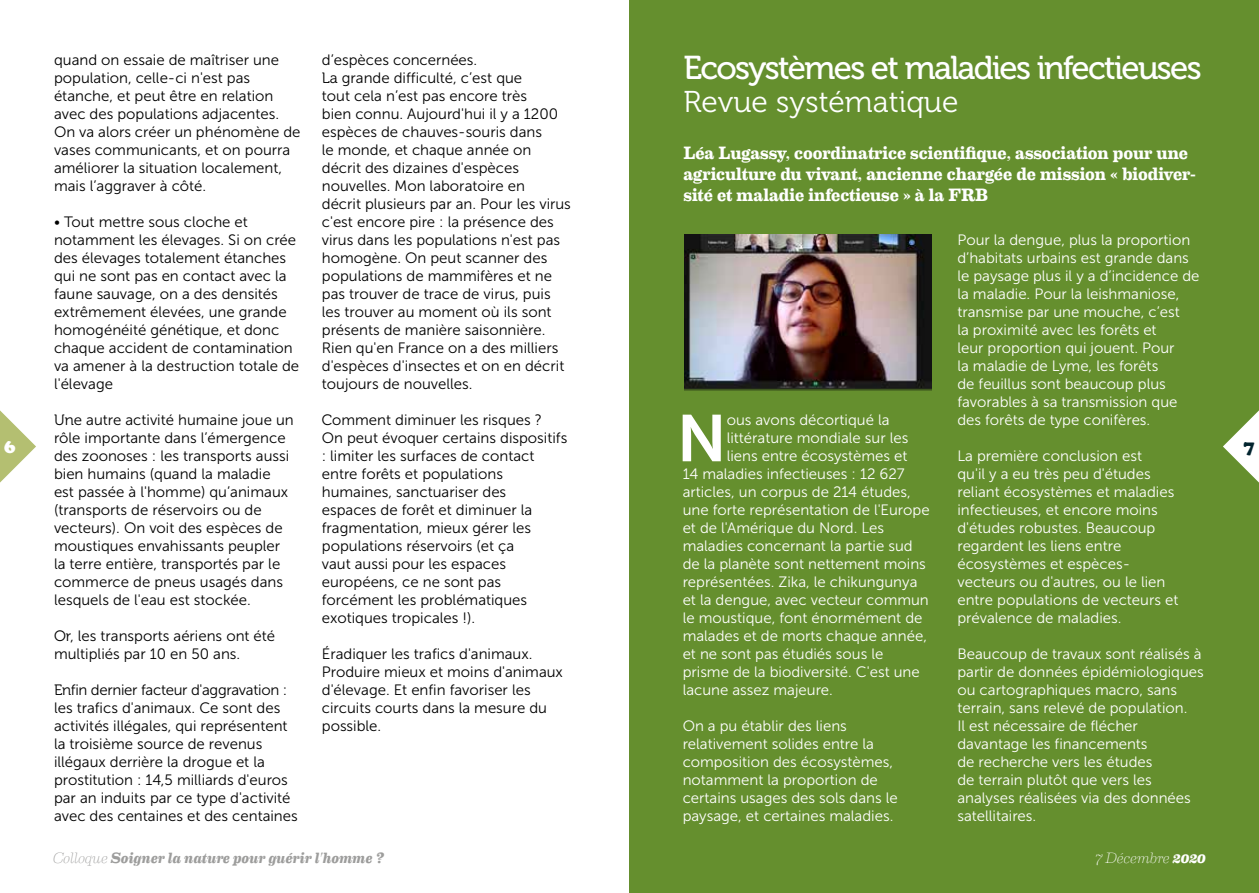
<style>
.page{position:relative;width:1259px;height:893px;background:#fff}
.page>*{position:absolute;margin:0;border:0;box-sizing:border-box;transform-origin:0 0}
.t1{font:65.7px "Museo Sans 700";color:#fff}
.t2{font:33px "Museo 500";letter-spacing:-.05em;color:#fff}
.t3{font:30px "Museo 300";color:#fff}
.t4{font:700 18px/21px "Eames Century Modern";letter-spacing:-.005em;color:#fff}
.t5{font:18px "Cooper Black Std";color:#02242e}
.t6{font:18px "Cooper Black Std";color:#fff}
.t7{font:15px/18px "Museo Sans 300";color:#000}
.t8{font:15px/18px "Museo Sans 300";color:#fff}
.t9{font:italic 700 15px "Eames Century Modern";letter-spacing:-.005em;color:#9d9d9c}
.t10{font:italic 100 15px "Eames Century Modern";letter-spacing:-.02em;color:#fff}
.s1{font-family:"Museo 300"}
.s2{font-weight:100}
.s3{font-weight:700}
</style>
<div class="page">
<div style="left:629px;top:0;width:630px;height:893px;background:#658f2e"></div>
<svg style="left:1223px;top:410px;width:36px;height:73px"></svg>
<svg style="left:0;top:410px;width:36px;height:73px"></svg>
<img style="left:684px;top:234px;width:247px;height:156px">
<p class="t6" style="left:4px;top:436px;width:13px">6</p>
<p class="t7" style="left:54px;top:51px;width:248px">quand on essaie de maîtriser une population, celle-ci n'est pas étanche, et peut être en relation avec des populations adjacentes.<br>On va alors créer un phénomène de vases communicants, et on pourra améliorer la situation localement, mais l’aggraver à côté.</p>
<p class="t7" style="left:54px;top:213px;width:247px">• Tout mettre sous cloche et notamment les élevages. Si on crée des élevages totalement étanches qui ne sont pas en contact avec la faune sauvage, on a des densités extrêmement élevées, une grande homogénéité génétique, et donc chaque accident de contamination va amener à la destruction totale de l'élevage</p>
<p class="t7" style="left:54px;top:411px;width:241px"><span class="s1">Un</span>e autre activité humaine joue un rôle importante dans l’émergence des zoonoses : les transports aussi bien humains (quand la maladie est passée à l'homme) qu’animaux (transports de réservoirs ou de vecteurs). On voit des espèces de moustiques envahissants peupler la terre entière, transportés par le commerce de pneus usagés dans lesquels de l'eau est stockée.</p>
<p class="t7" style="left:54px;top:627px;width:223px"><span class="s1">Or,</span> les transports aériens ont été multipliés par 10 en 50 ans.</p>
<p class="t7" style="left:54px;top:681px;width:245px"><span class="s1">En</span>fin dernier facteur d'aggravation : les trafics d'animaux. Ce sont des activités illégales, qui représentent la troisième source de revenus illégaux derrière la drogue et la prostitution : 14,5 milliards d'euros par an induits par ce type d'activité avec des centaines et des centaines</p>
<p class="t7" style="left:322px;top:51px;width:251px">d’espèces concernées.<br><span class="s1">La</span> grande difficulté, c’est que<br>tout cela n’est pas encore très<br>bien connu. Aujourd'hui il y a 1200 espèces de chauves-souris dans<br>le monde, et chaque année on décrit des dizaines d'espèces nouvelles. Mon laboratoire en<br>décrit plusieurs par an. Pour les virus c'est encore pire : la présence des virus dans les populations n'est pas homogène. On peut scanner des populations de mammifères et ne pas trouver de trace de virus, puis les trouver au moment où ils sont présents de manière saisonnière.<br>Rien qu'en France on a des milliers d'espèces d'insectes et on en décrit toujours de nouvelles.</p>
<p class="t7" style="left:322px;top:411px;width:247px"><span class="s1">Co</span>mment diminuer les risques ?<br>On peut évoquer certains dispositifs : limiter les surfaces de contact entre forêts et populations humaines, sanctuariser des<br>espaces de forêt et diminuer la fragmentation, mieux gérer les populations réservoirs (et ça<br>vaut aussi pour les espaces européens, ce ne sont pas forcément les problématiques exotiques tropicales !).</p>
<p class="t7" style="left:322px;top:645px;width:243px">Éradiquer les trafics d'animaux.<br>Produire mieux et moins d'animaux d'élevage. Et enfin favoriser les circuits courts dans la mesure du possible.</p>
<p class="t9" style="left:53px;top:846px;width:333px"><span class="s2">Colloque</span> Soigner la nature pour guérir l'homme ?</p>
<h2 class="t2" style="left:683px;top:49px;width:520px">Ecosystèmes et maladies infectieuses</h2>
<h3 class="t3" style="left:683px;top:85px;width:276px">Revue systématique</h3>
<p class="t4" style="left:683px;top:141px;width:514px">Léa Lugassy, coordinatrice scientifique, association pour une agriculture du vivant, ancienne chargée de mission « biodiver&shy;sité et maladie infectieuse » à la FRB</p>
<p class="t8" style="left:957px;top:231px;width:244px">Pour la dengue, plus la proportion d’habitats urbains est grande dans le paysage plus il y a d’incidence de la maladie. Pour la leishmaniose, transmise par une mouche, c’est<br>la proximité avec les forêts et<br>leur proportion qui jouent. Pour<br>la maladie de Lyme, les forêts<br>de feuillus sont beaucoup plus favorables à sa transmission que des forêts de type conifères.</p>
<p class="t8" style="left:957px;top:447px;width:222px">La première conclusion est<br>qu'il y a eu très peu d'études reliant écosystèmes et maladies infectieuses, et encore moins d'études robustes. Beaucoup regardent les liens entre écosystèmes et espèces&shy;vecteurs ou d'autres, ou le lien entre populations de vecteurs et prévalence de maladies.</p>
<p class="t8" style="left:957px;top:645px;width:248px">Beaucoup de travaux sont réalisés à partir de données épidémiologiques ou cartographiques macro, sans terrain, sans relevé de population.<br>Il est nécessaire de flécher davantage les financements<br>de recherche vers les études<br>de terrain plutôt que vers les analyses réalisées via des données satellitaires.</p>
<h1 class="t1" style="left:677px;top:402px;width:51px">N</h1>
<p class="t8" style="left:726px;top:411px;width:164px">ous avons décortiqué la</p>
<p class="t8" style="left:726px;top:429px;width:183px">littérature mondiale sur les</p>
<p class="t8" style="left:726px;top:447px;width:182px">liens entre écosystèmes et</p>
<p class="t8" style="left:682px;top:465px;width:224px">14 maladies infectieuses : 12 627</p>
<p class="t8" style="left:682px;top:483px;width:230px">articles, un corpus de 214 études,</p>
<p class="t8" style="left:682px;top:501px;width:248px">une forte représentation de l'Europe</p>
<p class="t8" style="left:682px;top:519px;width:203px">et de l'Amérique du Nord. Les</p>
<p class="t8" style="left:682px;top:537px;width:231px">maladies concernant la partie sud</p>
<p class="t8" style="left:682px;top:555px;width:245px">de la planète sont nettement moins</p>
<p class="t8" style="left:682px;top:573px;width:236px">représentées. Zika, le chikungunya</p>
<p class="t8" style="left:682px;top:591px;width:248px">et la dengue, avec vecteur commun</p>
<p class="t8" style="left:682px;top:609px;width:241px">le moustique, font énormément de</p>
<p class="t8" style="left:682px;top:627px;width:246px">malades et de morts chaque année,</p>
<p class="t8" style="left:682px;top:645px;width:202px">et ne sont pas étudiés sous le</p>
<p class="t8" style="left:682px;top:663px;width:239px">prisme de la biodiversité. C'est une</p>
<p class="t8" style="left:682px;top:681px;width:152px">lacune assez majeure.</p>
<p class="t8" style="left:682px;top:717px;width:217px">On a pu établir des liens relativement solides entre la composition des écosystèmes, notamment la proportion de certains usages des sols dans le paysage, et certaines maladies.</p>
<p class="t10" style="left:1095px;top:846px;width:112px">7 Décembre <span class="s3">2020</span></p>
<p class="t5" style="left:1243px;top:436px;width:13px">7</p>
</div>
